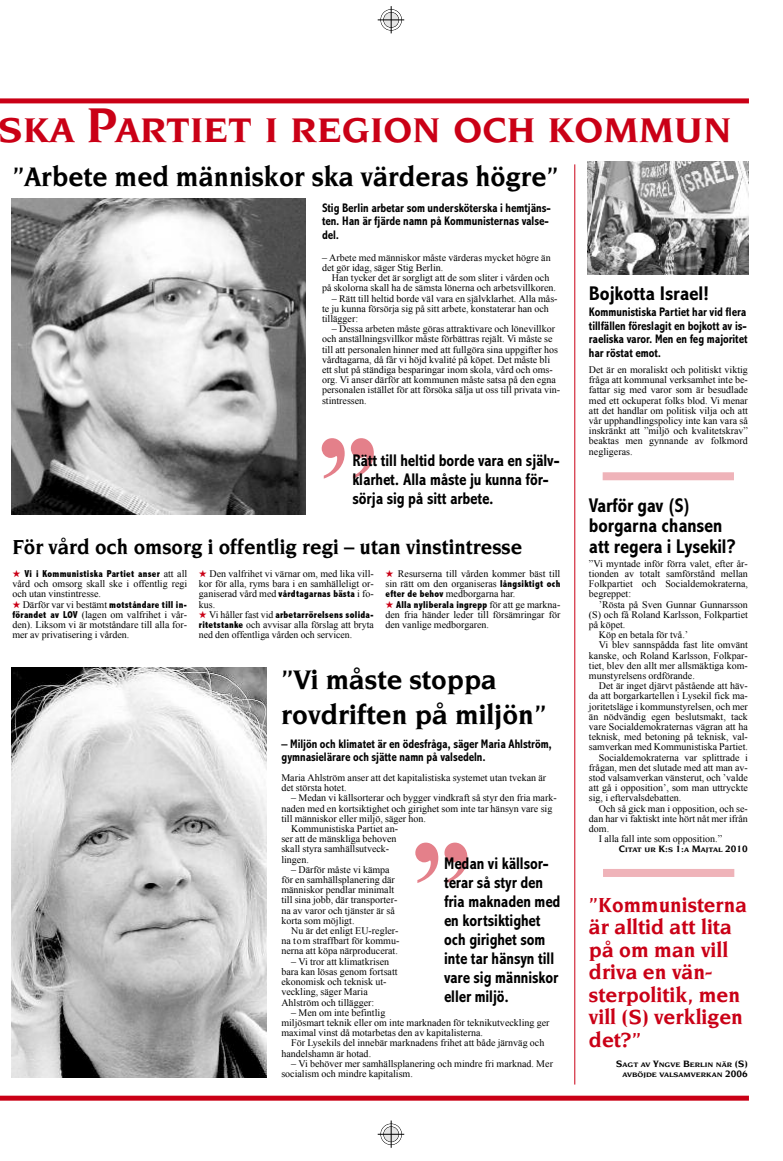
<style>
.page{position:relative;width:783px;height:1161px;background:#fff}
.page>*{position:absolute;margin:0;border:0;box-sizing:border-box;transform-origin:0 0}
.t1{font:700 124px "Times New Roman";color:#e4808a}
.t2{font:700 37.1px "Novarese Std";color:#ca0016;scale:1.07 1}
.t3{font:700 29px "Novarese Std";color:#000;scale:.94 1}
.t4{font:700 29px/35px "Novarese Std";color:#000}
.t5{font:700 22px/22.5px "Novarese Std";color:#ca0016;scale:.95 1}
.t6{font:700 22px "Novarese Std";color:#000;scale:.94 1}
.t7{font:700 condensed 20px/20.4px "Abadi MT Std";color:#000}
.t8{font:700 condensed 20px "Abadi MT Std";color:#000;scale:1.05 1}
.t9{font:700 condensed 17px/19px "Abadi MT Std";color:#000}
.t10{font:700 condensed 12.5px/13.5px "Abadi MT Std";color:#000}
.t11{font:10px/10.2px "Times New Roman";color:#000}
.t12{font:800 condensed 10px "Abadi";letter-spacing:.025em;color:#000}
.t13{font:700 7px/10.2px "Novarese Std";color:#000;text-align:right;scale:1.17 1}
.s1{font-size:53px}
.s2{color:#ca0016}
.s3{font-family:"Times New Roman";font-weight:400;font-stretch:normal}
.s4{font-family:"Abadi";font-weight:800;font-stretch:condensed}
.s5{font-size:10px}
</style>
<div class="page">
<svg style="left:377px;top:6px;width:27px;height:27px"></svg>
<svg style="left:377px;top:1120px;width:27px;height:28px"></svg>
<img style="left:11px;top:199px;width:295px;height:315px">
<img style="left:11px;top:667px;width:255px;height:410px">
<div style="left:0;top:1095px;width:748px;height:5px;background:#ca0016"></div>
<hr style="left:574px;top:164px;width:1px;height:920px;background:#ca0016">
<img style="left:587px;top:162px;width:161px;height:112px">
<div style="left:602px;top:472px;width:131px;height:8px;background:#efb3b9"></div>
<div style="left:603px;top:869px;width:131px;height:8px;background:#efb3b9"></div>
<div style="left:0;top:98px;width:748px;height:5px;background:#ca0016"></div>
<h2 class="t2" style="left:-1px;top:115px;width:686px">SKA <span class="s1">P</span>ARTIET I REGION OCH KOMMUN</h2>
<h3 class="t3" style="left:12px;top:164px;width:582px">”Arbete med människor ska värderas högre”</h3>
<p class="t10" style="left:322px;top:202px;width:230px">Stig Berlin arbetar som undersköterska i hemtjäns&shy;ten. Han är fjärde namn på Kommunisternas valse&shy;del.</p>
<p class="t11" style="left:322px;top:252px;width:230px">– Arbete med människor måste värderas mycket högre än det gör idag, säger Stig Berlin.</p>
<p class="t11" style="left:322px;top:273px;width:235px;text-align:center">Han tycker det är sorgligt att de som sliter i vården och<br>på skolorna skall ha de sämsta lönerna och arbetsvillkoren.</p>
<p class="t11" style="left:322px;top:293px;width:237px;text-indent:10px">– Rätt till heltid borde väl vara en självklarhet. Alla mås&shy;te ju kunna försörja sig på sitt arbete, konstaterar han och tillägger:</p>
<p class="t11" style="left:322px;top:324px;width:239px;text-indent:10px">– Dessa arbeten måste göras attraktivare och lönevillkor och anställningsvillkor måste förbättras rejält. Vi måste se till att personalen hinner med att fullgöra sina uppgifter hos vårdtagarna, då får vi höjd kvalité på köpet. Det måste bli ett slut på ständiga besparingar inom skola, vård och oms&shy;org. Vi anser därför att kommunen måste satsa på den egna personalen istället för att försöka sälja ut oss till privata vin&shy;stintressen.</p>
<h1 class="t1" style="left:316px;top:412px;width:63px">”</h1>
<h3 class="t9" style="left:352px;top:452px;width:209px">Rätt till heltid borde vara en själv&shy;klarhet. Alla måste ju kunna för&shy;sörja sig på sitt arbete.</h3>
<h3 class="t6" style="left:12px;top:538px;width:544px">För vård och omsorg i offentlig regi – utan vinstintresse</h3>
<p class="t12" style="left:12px;top:568px;width:176px"><span class="s2">★</span> Vi i Kommunistiska Partiet anser <span class="s3">att all</span></p>
<p class="t11" style="left:12px;top:579px;width:176px">vård och omsorg skall ske i offentlig regi och utan vinstintresse.</p>
<p class="t11" style="left:12px;top:599px;width:176px;text-align:justify"><span class="s2">★</span> Därför var vi bestämt <span class="s4">motståndare till in&shy;förandet av LOV</span> (lagen om valfrihet i vår&shy;den). Liksom vi är motståndare till alla for&shy;mer av privatisering i vården.</p>
<p class="t11" style="left:199px;top:568px;width:176px;text-align:justify"><span class="s2">★</span> Den valfrihet vi värnar om, med lika vill&shy;kor för alla, ryms bara i en samhälleligt or&shy;ganiserad vård med <span class="s4">vårdtagarnas bästa</span> i fo&shy;kus.</p>
<p class="t12" style="left:199px;top:609px;width:176px"><span class="s2">★</span> <span class="s3">Vi håller fast vid</span> arbetarrörelsens solida-</p>
<p class="t11" style="left:199px;top:619px;width:176px"><span class="s4">ritetstanke</span> och avvisar alla förslag att bryta ned den offentliga vården och servicen.</p>
<p class="t11" style="left:385px;top:568px;width:176px;text-align:justify"><span class="s2">★</span> Resurserna till vården kommer bäst till sin rätt om den organiseras <span class="s4">långsiktigt och efter de behov</span> medborgarna har.</p>
<p class="t12" style="left:385px;top:599px;width:176px"><span class="s2">★</span> Alla nyliberala ingrepp <span class="s3">för att ge markna-</span></p>
<p class="t11" style="left:385px;top:609px;width:176px">den fria händer leder till försämringar för den vanlige medborgaren.</p>
<h3 class="t4" style="left:281px;top:663px;width:267px">”Vi måste stoppa rovdriften på miljön”</h3>
<p class="t10" style="left:281px;top:738px;width:272px">– Miljön och klimatet är en ödesfråga, säger Maria Ahlström, gymnasielärare och sjätte namn på valsedeln.</p>
<p class="t11" style="left:281px;top:772px;width:266px">Maria Ahlström anser att det kapitalistiska systemet utan tvekan är det största hotet.</p>
<p class="t11" style="left:291px;top:793px;width:267px">– Medan vi källsorterar och bygger vindkraft så styr den fria mark-</p>
<p class="t11" style="left:281px;top:803px;width:272px">naden med en kortsiktighet och girighet som inte tar hänsyn vare sig</p>
<p class="t11" style="left:281px;top:813px;width:146px">till människor eller miljö, säger hon.</p>
<p class="t11" style="left:291px;top:823px;width:108px">Kommunistiska Partiet an-</p>
<p class="t11" style="left:281px;top:834px;width:117px">ser att de mänskliga behoven</p>
<p class="t11" style="left:281px;top:844px;width:109px">skall styra samhällsutveck-</p>
<p class="t11" style="left:281px;top:854px;width:29px">lingen.</p>
<p class="t11" style="left:281px;top:864px;width:117px;text-indent:10px">– Därför måste vi kämpa för en samhällsplanering där människor pendlar minimalt till sina jobb, där transporter&shy;na av varor och tjänster är så korta som möjligt.</p>
<p class="t11" style="left:281px;top:925px;width:120px;text-align:justify;text-indent:10px">Nu är det enligt EU-regler&shy;na tom straffbart för kommu&shy;nerna att köpa närproducerat.</p>
<p class="t11" style="left:281px;top:956px;width:118px;text-indent:10px">– Vi tror att klimatkrisen bara kan lösas genom fortsatt ekonomisk och teknisk ut&shy;veckling, säger Maria<br>Ahlström och tillägger:</p>
<p class="t11" style="left:281px;top:1007px;width:269px;text-indent:10px">– Men om inte befintlig<br>miljösmart teknik eller om inte marknaden för teknikutveckling ger maximal vinst då motarbetas den av kapitalisterna.</p>
<p class="t11" style="left:281px;top:1038px;width:264px;text-indent:10px">För Lysekils del innebär marknadens frihet att både järnväg och handelshamn är hotad.</p>
<p class="t11" style="left:281px;top:1058px;width:273px;text-indent:10px">– Vi behöver mer samhällsplanering och mindre fri marknad. Mer socialism och mindre kapitalism.</p>
<h1 class="t1" style="left:410px;top:816px;width:63px">”</h1>
<h3 class="t9" style="left:444px;top:856px;width:118px">Medan vi källsor&shy;terar så styr den fria maknaden med en kortsiktighet och girighet som inte tar hänsyn till vare sig människor eller miljö.</h3>
<h3 class="t8" style="left:588px;top:286px;width:116px">Bojkotta Israel!</h3>
<p class="t10" style="left:588px;top:306px;width:160px;text-align:justify">Kommunistiska Partiet har vid flera tillfällen föreslagit en bojkott av is&shy;raeliska varor. Men en feg majoritet har röstat emot.</p>
<p class="t11" style="left:588px;top:364px;width:160px;text-align:justify">Det är en moraliskt och politiskt viktig fråga att kommunal verksamhet inte be&shy;fattar sig med varor som är besudlade med ett ockuperat folks blod. Vi menar att det handlar om politisk vilja och att vår upphandlingspolicy inte kan vara så inskränkt att ”miljö och kvalitetskrav” beaktas men gynnande av folkmord negligeras.</p>
<h3 class="t7" style="left:588px;top:497px;width:148px">Varför gav (S) borgarna chansen att regera i Lysekil?</h3>
<p class="t11" style="left:588px;top:558px;width:160px;text-align:justify">”Vi myntade inför förra valet, efter år&shy;tionden av totalt samförstånd mellan Folkpartiet och Socialdemokraterna, begreppet:</p>
<p class="t11" style="left:598px;top:599px;width:150px">’Rösta på Sven Gunnar Gunnarsson</p>
<p class="t11" style="left:588px;top:609px;width:160px">(S) och få Roland Karlsson, Folkpartiet</p>
<p class="t11" style="left:588px;top:619px;width:38px">på köpet.</p>
<p class="t11" style="left:598px;top:630px;width:91px">Köp en betala för två.’</p>
<p class="t11" style="left:598px;top:640px;width:150px">Vi blev sannspådda fast lite omvänt</p>
<p class="t11" style="left:588px;top:650px;width:160px">kanske, och Roland Karlsson, Folkpar-</p>
<p class="t11" style="left:588px;top:660px;width:160px">tiet, blev den allt mer allsmäktiga kom-</p>
<p class="t11" style="left:588px;top:670px;width:107px">munstyrelsens ordförande.</p>
<p class="t11" style="left:598px;top:681px;width:150px">Det är inget djärvt påstående att häv-</p>
<p class="t11" style="left:588px;top:691px;width:160px">da att borgarkartellen i Lysekil fick ma-</p>
<p class="t11" style="left:588px;top:701px;width:160px">joritetsläge i kommunstyrelsen, och mer</p>
<p class="t11" style="left:588px;top:711px;width:160px">än nödvändig egen beslutsmakt, tack</p>
<p class="t11" style="left:588px;top:721px;width:160px">vare Socialdemokraternas vägran att ha</p>
<p class="t11" style="left:588px;top:732px;width:160px">teknisk, med betoning på teknisk, val-</p>
<p class="t11" style="left:588px;top:742px;width:160px">samverkan med Kommunistiska Partiet.</p>
<p class="t11" style="left:598px;top:752px;width:150px">Socialdemokraterna var splittrade i</p>
<p class="t11" style="left:588px;top:762px;width:160px">frågan, men det slutade med att man av-</p>
<p class="t11" style="left:588px;top:772px;width:160px">stod valsamverkan vänsterut, och ’valde</p>
<p class="t11" style="left:588px;top:783px;width:160px">att gå i opposition’, som man uttryckte</p>
<p class="t11" style="left:588px;top:793px;width:94px">sig, i eftervalsdebatten.</p>
<p class="t11" style="left:598px;top:803px;width:150px">Och så gick man i opposition, och se-</p>
<p class="t11" style="left:588px;top:813px;width:160px">dan har vi faktiskt inte hört nåt mer ifrån</p>
<p class="t11" style="left:588px;top:823px;width:22px">dom.</p>
<p class="t11" style="left:598px;top:834px;width:125px">I alla fall inte som opposition.”</p>
<p class="t13" style="left:618px;top:845px;width:112px"><span class="s5">C</span>ITAT UR <span class="s5">K:</span>S <span class="s5">1:</span>A <span class="s5">M</span>AJTAL <span class="s5">2010</span></p>
<h3 class="t5" style="left:588px;top:894px;width:168px">”Kommunisterna är alltid att lita på om man vill driva en vän&shy;sterpolitik, men vill (S) verkligen det?”</h3>
<p class="t13" style="left:616px;top:1059px;width:114px"><span class="s5">S</span>AGT AV <span class="s5">Y</span>NGVE <span class="s5">B</span>ERLIN NÄR <span class="s5">(S)<br></span>AVBÖJDE VALSAMVERKAN <span class="s5">2006</span></p>
</div>
